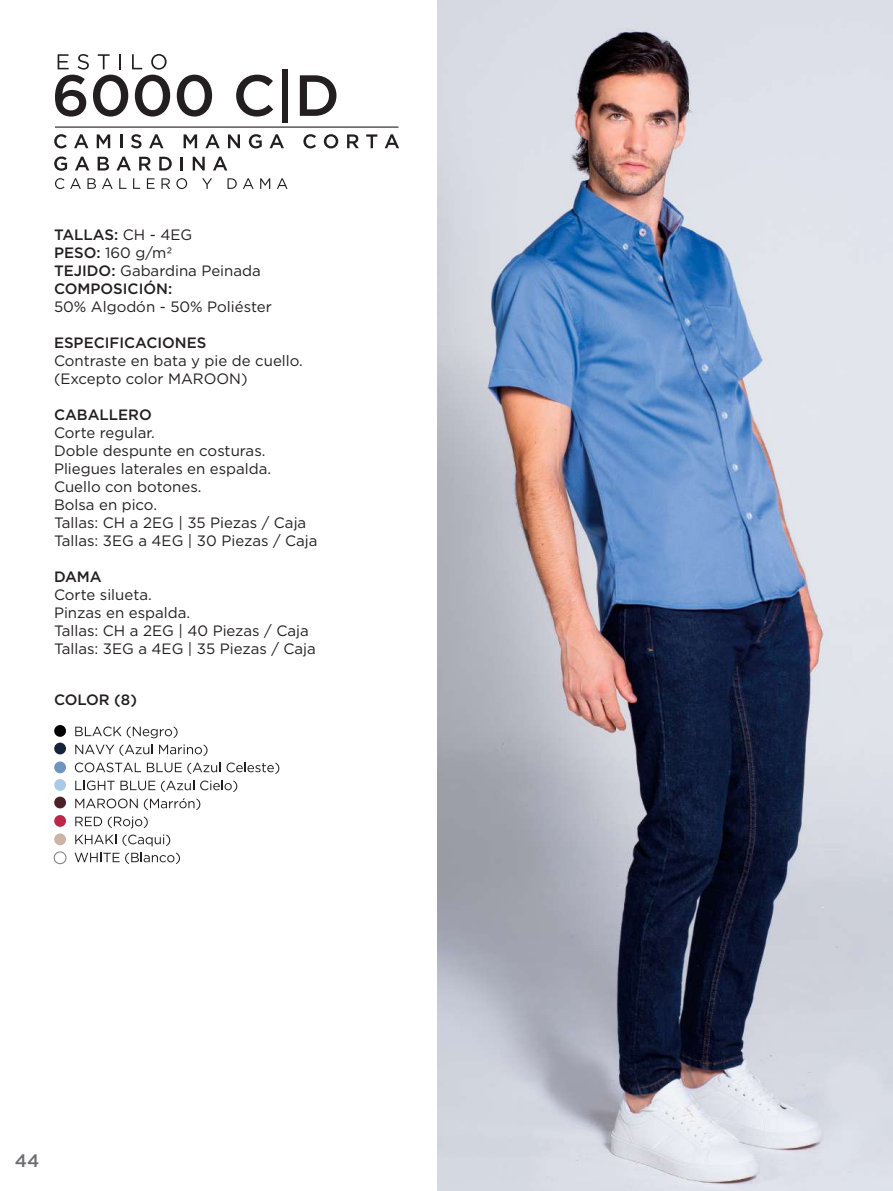
<style>
.page{position:relative;width:893px;height:1191px;background:#fff}
.page>*{position:absolute;margin:0;border:0;box-sizing:border-box;transform-origin:0 0}
.t1{font:500 18px "Gotham";color:#6c6d70}
.t2{font:15px/18px "Gotham";color:#231f20}
.t3{font:500 15px/18px "Gotham";color:#231f20}
.s1{font-weight:400}
</style>
<div class="page">
<img style="left:437px;top:0;width:456px;height:1191px">
<svg style="left:177px;top:75px;width:35px;height:42px"></svg>
<svg style="left:236px;top:75px;width:37px;height:42px"></svg>
<div style="left:282px;top:70px;width:6px;height:53px;background:#231f20"></div>
<svg style="left:300px;top:75px;width:36px;height:41px"></svg>
<svg style="left:54px;top:134px;width:13px;height:14px"></svg>
<svg style="left:74px;top:134px;width:14px;height:14px"></svg>
<svg style="left:97px;top:134px;width:13px;height:14px"></svg>
<svg style="left:120px;top:134px;width:2px;height:14px"></svg>
<svg style="left:131px;top:134px;width:11px;height:14px"></svg>
<svg style="left:149px;top:134px;width:14px;height:14px"></svg>
<svg style="left:184px;top:134px;width:13px;height:14px"></svg>
<svg style="left:205px;top:134px;width:15px;height:14px"></svg>
<svg style="left:228px;top:134px;width:12px;height:14px"></svg>
<svg style="left:249px;top:134px;width:13px;height:14px"></svg>
<svg style="left:270px;top:134px;width:14px;height:14px"></svg>
<svg style="left:303px;top:134px;width:13px;height:14px"></svg>
<svg style="left:324px;top:134px;width:14px;height:14px"></svg>
<svg style="left:347px;top:134px;width:12px;height:14px"></svg>
<svg style="left:366px;top:134px;width:11px;height:14px"></svg>
<svg style="left:385px;top:134px;width:14px;height:14px"></svg>
<svg style="left:54px;top:156px;width:13px;height:15px"></svg>
<svg style="left:75px;top:157px;width:14px;height:13px"></svg>
<svg style="left:98px;top:157px;width:11px;height:13px"></svg>
<svg style="left:117px;top:157px;width:14px;height:13px"></svg>
<svg style="left:139px;top:157px;width:12px;height:13px"></svg>
<svg style="left:159px;top:157px;width:13px;height:13px"></svg>
<svg style="left:181px;top:157px;width:2px;height:13px"></svg>
<svg style="left:193px;top:157px;width:12px;height:13px"></svg>
<svg style="left:213px;top:157px;width:14px;height:13px"></svg>
<svg style="left:55px;top:178px;width:9px;height:11px"></svg>
<svg style="left:70px;top:178px;width:11px;height:11px"></svg>
<svg style="left:87px;top:178px;width:9px;height:11px"></svg>
<svg style="left:102px;top:178px;width:11px;height:11px"></svg>
<svg style="left:119px;top:178px;width:7px;height:11px"></svg>
<svg style="left:133px;top:178px;width:7px;height:11px"></svg>
<svg style="left:147px;top:178px;width:8px;height:11px"></svg>
<svg style="left:161px;top:178px;width:9px;height:11px"></svg>
<svg style="left:176px;top:178px;width:11px;height:11px"></svg>
<svg style="left:202px;top:178px;width:10px;height:11px"></svg>
<svg style="left:227px;top:178px;width:10px;height:11px"></svg>
<svg style="left:243px;top:178px;width:11px;height:11px"></svg>
<svg style="left:260px;top:178px;width:10px;height:11px"></svg>
<svg style="left:277px;top:178px;width:11px;height:11px"></svg>
<hr style="left:55px;top:126px;width:344px;height:2px;background:#231f20">
<svg style="left:55px;top:54px;width:115px;height:63px"></svg>
<div style="left:54px;top:725px;width:12px;height:12px;background:#000001;border-radius:50%"></div>
<div style="left:54px;top:742px;width:12px;height:12px;background:#14243b;border-radius:50%"></div>
<div style="left:54px;top:761px;width:12px;height:12px;background:#6e94bf;border-radius:50%"></div>
<div style="left:54px;top:779px;width:12px;height:12px;background:#a8cae6;border-radius:50%"></div>
<div style="left:54px;top:796px;width:12px;height:12px;background:#4b2027;border-radius:50%"></div>
<div style="left:54px;top:815px;width:12px;height:12px;background:#bd2649;border-radius:50%"></div>
<div style="left:54px;top:833px;width:12px;height:12px;background:#ccb3a5;border-radius:50%"></div>
<div style="left:54px;top:851px;width:12px;height:13px;border:1px solid #79787d;border-radius:50%"></div>
<svg style="left:75px;top:726px;width:103px;height:12px"></svg>
<svg style="left:75px;top:744px;width:78px;height:12px"></svg>
<svg style="left:159px;top:744px;width:49px;height:12px"></svg>
<svg style="left:75px;top:762px;width:66px;height:10px"></svg>
<svg style="left:147px;top:762px;width:132px;height:12px"></svg>
<svg style="left:75px;top:780px;width:80px;height:10px"></svg>
<svg style="left:161px;top:780px;width:33px;height:12px"></svg>
<svg style="left:200px;top:780px;width:37px;height:12px"></svg>
<svg style="left:75px;top:798px;width:63px;height:10px"></svg>
<svg style="left:144px;top:798px;width:56px;height:12px"></svg>
<svg style="left:75px;top:816px;width:27px;height:10px"></svg>
<svg style="left:108px;top:816px;width:40px;height:12px"></svg>
<svg style="left:75px;top:834px;width:41px;height:10px"></svg>
<svg style="left:122px;top:834px;width:48px;height:12px"></svg>
<svg style="left:75px;top:852px;width:105px;height:12px"></svg>
<p class="t3" style="left:54px;top:225px;width:208px">TALLAS: <span class="s1">CH - 4EG<br></span>PESO: <span class="s1">160 g/m2<br></span>TEJIDO: <span class="s1">Gabardina Peinada<br></span>COMPOSICIÓN:</p>
<p class="t2" style="left:54px;top:297px;width:219px">50% Algodón - 50% Poliéster</p>
<p class="t3" style="left:54px;top:333px;width:154px">ESPECIFICACIONES</p>
<p class="t2" style="left:54px;top:351px;width:250px">Contraste en bata y pie de cuello. (Excepto color MAROON)</p>
<p class="t3" style="left:54px;top:405px;width:99px">CABALLERO</p>
<p class="t2" style="left:54px;top:423px;width:265px">Corte regular.<br>Doble despunte en costuras.<br>Pliegues laterales en espalda.<br>Cuello con botones.<br>Bolsa en pico.<br>Tallas: CH a 2EG | 35 Piezas / Caja<br>Tallas: 3EG a 4EG | 30 Piezas / Caja</p>
<p class="t3" style="left:54px;top:567px;width:49px">DAMA</p>
<p class="t2" style="left:54px;top:585px;width:263px">Corte silueta.<br>Pinzas en espalda.<br>Tallas: CH a 2EG | 40 Piezas / Caja<br>Tallas: 3EG a 4EG | 35 Piezas / Caja</p>
<p class="t3" style="left:54px;top:691px;width:84px">COLOR (8)</p>
<p class="t1" style="left:15px;top:1148px;width:26px">44</p>
</div>
